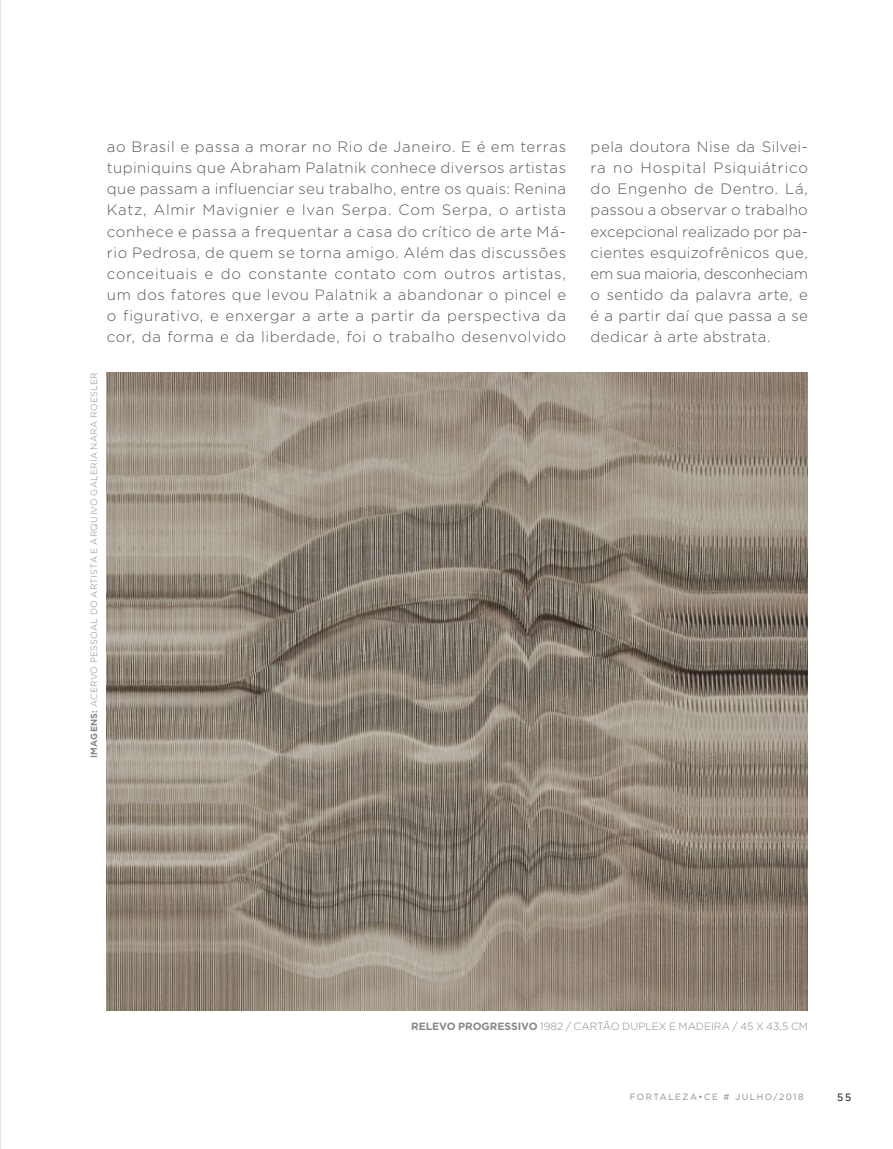
<style>
.page{position:relative;width:893px;height:1149px;background:#fff}
.page>*{position:absolute;margin:0;border:0;box-sizing:border-box;transform-origin:0 0}
.t1{font:300 15px/21px "Gotham";letter-spacing:.035em;color:#58585a;text-align:justify}
.t2{font:300 10.5px "Gotham";letter-spacing:-.005em;color:#87888a}
.t3{font:10.5px "Gotham";color:#000;scale:.96 1}
.t4{font:300 9px "Gotham";letter-spacing:.025em;color:#87888a}
.t5{font:9px "Gotham";letter-spacing:.18em;color:#87888a;scale:.96 1}
.s1{font-weight:700}
</style>
<div class="page">
<hr style="left:0;top:0;width:1px;height:1148px;background:#eae4de">
<img style="left:107px;top:372px;width:701px;height:638px">
<p class="t1" style="left:107px;top:136px;width:461px">ao Brasil e passa a morar no Rio de Janeiro. E é em terras tupiniquins que Abraham Palatnik conhece diversos artistas que passam a influenciar seu trabalho, entre os quais: Renina Katz, Almir Mavignier e Ivan Serpa. Com Serpa, o artista conhece e passa a frequentar a casa do crítico de arte Má&shy;rio Pedrosa, de quem se torna amigo. Além das discussões conceituais e do constante contato com outros artistas, um dos fatores que levou Palatnik a abandonar o pincel e o figurativo, e enxergar a arte a partir da perspectiva da cor, da forma e da liberdade, foi o trabalho desenvolvido</p>
<p class="t1" style="left:590px;top:136px;width:219px">pela doutora Nise da Silvei&shy;ra no Hospital Psiquiátrico do Engenho de Dentro. Lá, passou a observar o trabalho excepcional realizado por pa&shy;cientes esquizofrênicos que, em sua maioria, desconheciam o sentido da palavra arte, e é a partir daí que passa a se dedicar à arte abstrata.</p>
<p class="t4" style="left:88px;top:758px;width:387px;rotate:-90deg"><span class="s1">IMAGENS:</span> ACERVO PESSOAL DO ARTISTA E ARQUIVO GALERIA NARA ROESLER</p>
<p class="t2" style="left:411px;top:1019px;width:398px"><span class="s1">RELEVO PROGRESSIVO</span> 1982 / CARTÃO DUPLEX E MADEIRA / 45 X 43,5 CM</p>
<p class="t5" style="left:630px;top:1091px;width:183px">FORTALEZA•CE # JULHO/2018</p>
<p class="t3" style="left:837px;top:1089px;width:16px">55</p>
</div>
